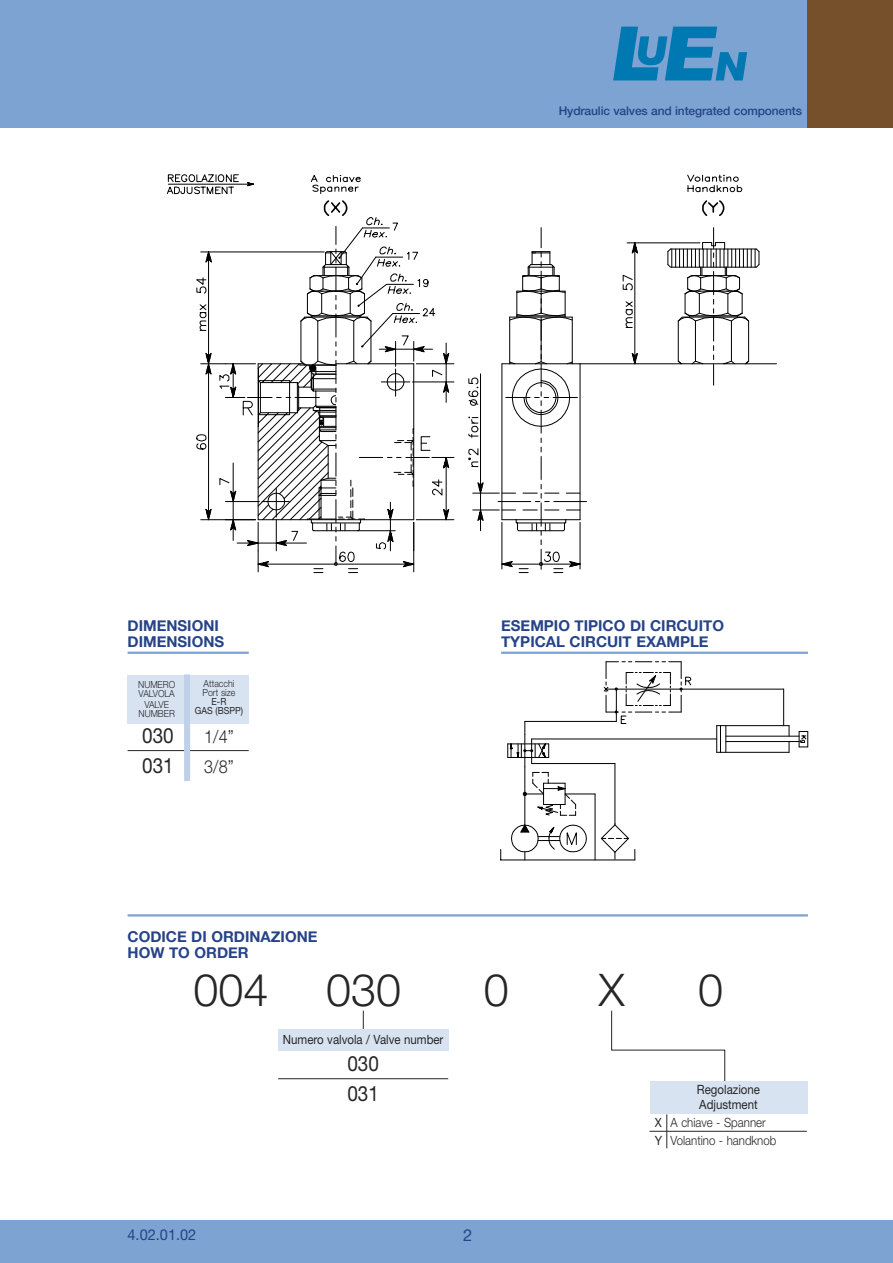
<style>
.page{position:relative;width:893px;height:1263px;background:#fff}
.page>*{position:absolute;margin:0;border:0;box-sizing:border-box;transform-origin:0 0}
.t1{font:300 45px "Helvetica Neue";color:#272627}
.t2{font:21px/29.7px "Helvetica Neue";color:#272627;scale:.9 1}
.t3{font:300 18px/29.7px "Helvetica Neue";color:#272627;scale:.9 1}
.t4{font:16.5px "Helvetica Neue";color:#264387}
.t5{font:700 15px/15.8px "Helvetica Neue";color:#264387}
.t6{font:15px "Helvetica Neue";color:#264387}
.t7{font:12.75px/15px "Helvetica Neue";color:#272627;scale:.9 1}
.t8{font:300 12.75px/18px "Helvetica Neue";color:#272627;scale:.9 1}
.t9{font:500 12px "Helvetica Neue";letter-spacing:-.01em;color:#264387}
.t10{font:300 9.75px/9px "Helvetica Neue";color:#272627;scale:.9 1}
.t11{font:9.75px/9px "Helvetica Neue";color:#272627;text-align:center;scale:.9 1}
</style>
<div class="page">
<div style="left:0;top:1220px;width:893px;height:43px;background:#7ca3d1"></div>
<div style="left:0;top:0;width:893px;height:128px;background:#7ca3d1"></div>
<div style="left:808px;top:0;width:85px;height:128px;background:#76502b"></div>
<svg style="left:613px;top:27px;width:134px;height:53px"></svg>
<svg style="left:167px;top:174px;width:610px;height:399px"></svg>
<hr style="left:501px;top:860px;width:134px;height:1px;background:#000">
<hr style="left:726px;top:736px;width:73px;height:1px;background:#000">
<hr style="left:726px;top:741px;width:73px;height:1px;background:#000">
<hr style="left:717px;top:752px;width:72px;height:1px;background:#000">
<hr style="left:717px;top:725px;width:72px;height:1px;background:#000">
<hr style="left:532px;top:739px;width:185px;height:1px;background:#000">
<svg style="left:716px;top:726px;width:11px;height:26px"></svg>
<svg style="left:783px;top:689px;width:25px;height:63px"></svg>
<hr style="left:606px;top:689px;width:178px;height:1px;background:#000">
<svg style="left:507px;top:661px;width:185px;height:199px"></svg>
<hr style="left:128px;top:750px;width:121px;height:1px;background:#272627">
<div style="left:128px;top:675px;width:121px;height:49px;background:#d8e3f1"></div>
<div style="left:184px;top:674px;width:6px;height:107px;background:#bed1e8"></div>
<hr style="left:128px;top:914px;width:680px;height:2px;background:#7ca3d1">
<hr style="left:363px;top:1011px;width:1px;height:34px;background:#272627">
<div style="left:278px;top:1029px;width:170px;height:22px;background:#d8e3f1"></div>
<hr style="left:278px;top:1078px;width:170px;height:1px;background:#272627">
<svg style="left:611px;top:1010px;width:114px;height:71px"></svg>
<div style="left:650px;top:1081px;width:157px;height:33px;background:#d8e3f1"></div>
<hr style="left:666px;top:1114px;width:1px;height:34px;background:#272627">
<hr style="left:650px;top:1131px;width:157px;height:1px;background:#272627">
<hr style="left:501px;top:652px;width:307px;height:2px;background:#7ca3d1">
<hr style="left:128px;top:652px;width:121px;height:2px;background:#7ca3d1">
<p class="t5" style="left:128px;top:617px;width:98px">DIMENSIONI<br>DIMENSIONS</p>
<p class="t10" style="left:203px;top:680px;width:38px">Attacchi<br>Port size</p>
<p class="t11" style="left:195px;top:698px;width:55px">E-R<br>GAS (BSPP)</p>
<p class="t10" style="left:138px;top:681px;width:43px">NUMERO<br>VALVOLA</p>
<p class="t10" style="left:138px;top:701px;width:42px;text-align:center">VALVE<br>NUMBER</p>
<h2 class="t2" style="left:142px;top:723px;width:37px">030<br>031</h2>
<p class="t3" style="left:204px;top:724px;width:34px">1/4”<br>3/8”</p>
<p class="t9" style="left:559px;top:106px;width:245px">Hydraulic valves and integrated components</p>
<p class="t5" style="left:501px;top:617px;width:224px">ESEMPIO TIPICO DI CIRCUITO<br>TYPICAL CIRCUIT EXAMPLE</p>
<p class="t5" style="left:128px;top:929px;width:191px">CODICE DI ORDINAZIONE<br>HOW TO ORDER</p>
<h1 class="t1" style="left:193px;top:974px;width:77px">004</h1>
<h1 class="t1" style="left:326px;top:974px;width:77px">030</h1>
<h1 class="t1" style="left:484px;top:974px;width:27px">0</h1>
<h1 class="t1" style="left:599px;top:974px;width:27px">X</h1>
<h1 class="t1" style="left:698px;top:974px;width:27px">0</h1>
<p class="t7" style="left:283px;top:1033px;width:180px">Numero valvola / Valve number</p>
<h2 class="t2" style="left:347px;top:1051px;width:37px">030<br>031</h2>
<p class="t7" style="left:697px;top:1083px;width:72px">Regolazione<br>Adjustment</p>
<p class="t6" style="left:128px;top:1229px;width:70px">4.02.01.02</p>
<p class="t4" style="left:463px;top:1229px;width:11px">2</p>
<p class="t7" style="left:655px;top:1114px;width:10px;line-height:18px">X<br>Y</p>
<p class="t8" style="left:671px;top:1114px;width:119px">A chiave - Spanner<br>Volantino - handknob</p>
</div>
